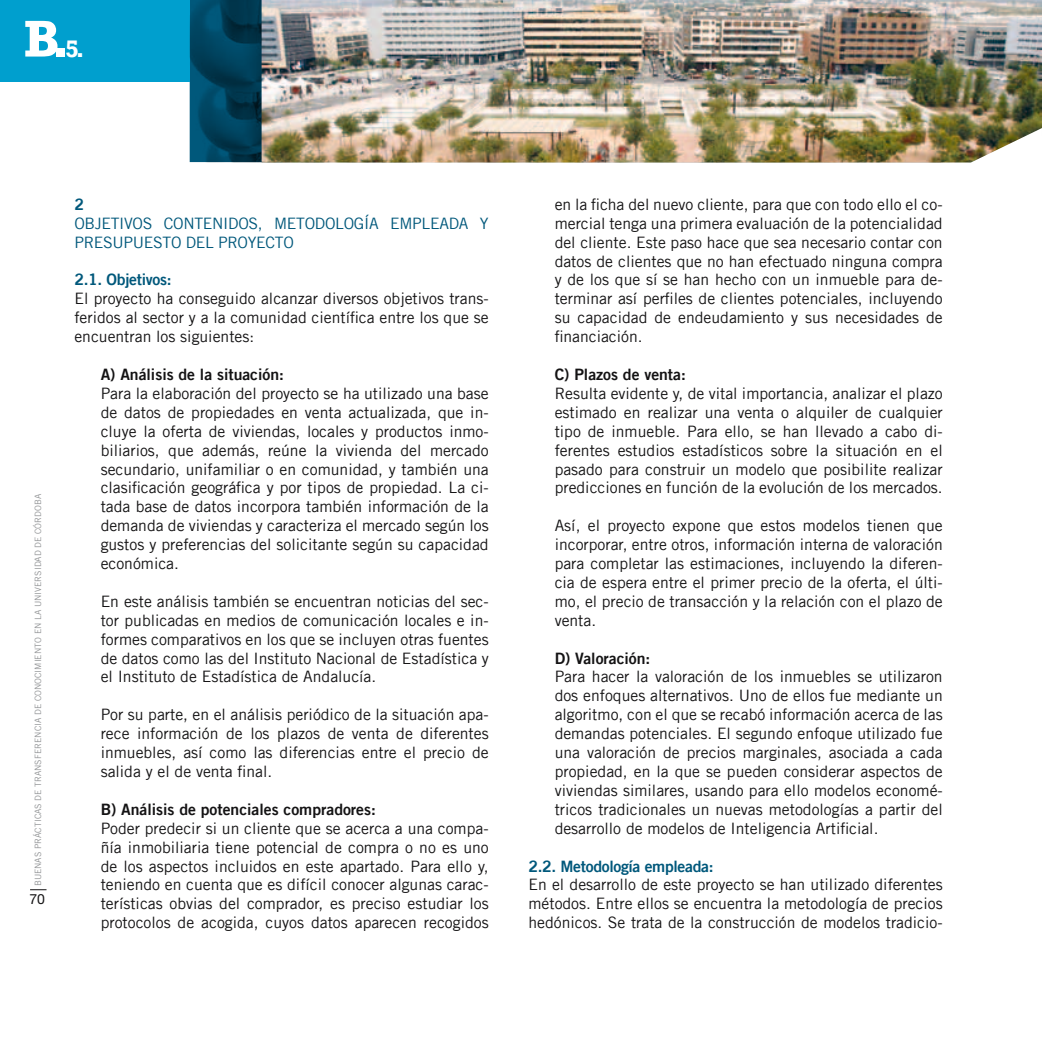
<style>
.page{position:relative;width:1042px;height:1042px;background:#fff}
.page>*{position:absolute;margin:0;border:0;box-sizing:border-box;transform-origin:0 0}
.t1{font:700 52.5px "Rockwell";color:#fff}
.t2{font:15.75px/18.9px "Trade Gothic LT";color:#141314;text-align:justify}
.t3{font:15.75px "Trade Gothic LT Bold Two";color:#141314}
.t4{font:15.75px "Trade Gothic LT";letter-spacing:-.02em;color:#00587b}
.t5{font:15.75px "Trade Gothic LT Bold Two";letter-spacing:-.02em;color:#00587b}
.t6{font:14px "Helvetica Neue";color:#141314}
.t7{font:8.75px "Trade Gothic LT";color:#919395}
.s1{font-size:24.5px}
</style>
<div class="page">
<div style="left:0;top:0;width:190px;height:82px;background:#009fce"></div>
<svg style="left:30px;top:889px;width:17px;height:1px"></svg>
<img style="left:190px;top:0;width:72px;height:162px">
<img style="left:262px;top:0;width:780px;height:162px">
<h1 class="t1" style="left:24px;top:7px;width:62px">B.<span class="s1">5.</span></h1>
<p class="t7" style="left:33px;top:886px;width:394px;rotate:-90deg">Bu enas prácticas de transferencia de conocimiento en la Universidad de Córdoba</p>
<p class="t6" style="left:29px;top:891px;width:17px">70</p>
<p class="t5" style="left:74px;top:194px;width:11px">2</p>
<p class="t4" style="left:74px;top:214px;width:37px">OBJETIVOS</p>
<p class="t4" style="left:164px;top:214px;width:20px">CONTENIDOS</p>
<p class="t4" style="left:258px;top:214px;width:27px">, METODOLO</p>
<p class="t4" style="left:354px;top:214px;width:47px">GÍA EMPLEADA</p>
<p class="t4" style="left:480px;top:214px;width:10px">Y</p>
<p class="t4" style="left:74px;top:232px;width:10px">PRES</p>
<p class="t4" style="left:113px;top:232px;width:42px">UPUESTO</p>
<p class="t4" style="left:186px;top:232px;width:10px">DEL</p>
<p class="t4" style="left:218px;top:232px;width:11px">PRO</p>
<p class="t4" style="left:248px;top:232px;width:37px">YECTO</p>
<p class="t5" style="left:74px;top:270px;width:99px">2.1. Objetivos:</p>
<p class="t2" style="left:74px;top:289px;width:416px">E l proyecto ha conseguido alcanzar diversos objetivos trans&shy;feridos al sector y a la comunidad científica entre los que se encuentran los siguientes:</p>
<p class="t3" style="left:101px;top:365px;width:185px">A) Análisis de la situación:</p>
<p class="t2" style="left:101px;top:384px;width:390px;text-indent:-26px">Para la elaboración del proyecto se ha utilizado una base de datos de propiedades en venta actualizada, que in&shy;cluye la oferta de viviendas, locales y productos inmo&shy;biliarios, que además, reúne la vivienda del mercado secundario, unifamiliar o en comunidad, y también una clasificación geográfica y por tipos de propiedad. La ci&shy;tada base de datos incorpora también información de la demanda de viviendas y caracteriza el mercado según los gustos y preferencias del solicitante según su capacidad económica.</p>
<p class="t2" style="left:101px;top:591px;width:389px;text-indent:-26px">En este análisis también se encuentran noticias del sec&shy;tor publicadas en medios de comunicación locales e in&shy;formes comparativos en los que se incluyen otras fuentes de datos como las del I nstituto Nacional de Estadística y el I nstituto de Estadística de Andalucía.</p>
<p class="t2" style="left:101px;top:705px;width:389px;text-indent:-26px">Por su parte, en el análisis periódico de la situación apa&shy;rece información de los plazos de venta de diferentes inmuebles, así como las diferencias entre el precio de salida y el de venta final.</p>
<p class="t3" style="left:101px;top:799px;width:277px">B) Análisis de potenciales compradores:</p>
<p class="t2" style="left:101px;top:818px;width:390px;text-indent:-26px">Poder predecir si un cliente que se acerca a una compa&shy;ñía inmobiliaria tiene potencial de compra o no es uno de los aspectos incluidos en este apartado. Para ello y, teniendo en cuenta que es difícil conocer algunas carac&shy;terísticas obvias del comprador, es preciso estudiar los protocolos de acogida, cuyos datos aparecen recogidos</p>
<p class="t2" style="left:555px;top:195px;width:389px">en la ficha del nuevo cliente, para que con todo ello el co&shy;mercial tenga una primera evaluación de la potencialidad del cliente. Este paso hace que sea necesario contar con datos de clientes que no han efectuado ninguna compra y de los que sí se han hecho con un inmueble para de&shy;terminar así perfiles de clientes potenciales, incluyendo su capacidad de endeudamiento y sus necesidades de financiación.</p>
<p class="t3" style="left:528px;top:365px;width:159px">C) Plazos de venta:</p>
<p class="t2" style="left:555px;top:384px;width:390px;text-indent:-26px">Resulta evidente y, de vital importancia, analizar el plazo estimado en realizar una venta o alquiler de cualquier tipo de inmueble. Para ello, se han llevado a cabo di&shy;ferentes estudios estadísticos sobre la situación en el pasado para construir un modelo que posibilite realizar predicciones en función de la evolución de los mercados.</p>
<p class="t2" style="left:555px;top:516px;width:390px;text-indent:-26px">Así, el proyecto expone que estos modelos tienen que incorporar, entre otros, información interna de valoración para completar las estimaciones, incluyendo la diferen&shy;cia de espera entre el primer precio de la oferta, el últi&shy;mo, el precio de transacción y la relación con el plazo de venta.</p>
<p class="t3" style="left:555px;top:648px;width:97px">D) Valoración:</p>
<p class="t2" style="left:555px;top:667px;width:390px;text-indent:-26px">Para hacer la valoración de los inmuebles se utilizaron dos enfoques alternativos. Uno de ellos fue mediante un algoritmo, con el que se recabó información acerca de las demandas potenciales. El segundo enfoque utilizado fue una valoración de precios marginales, asociada a cada propiedad, en la que se pueden considerar aspectos de viviendas similares, usando para ello modelos economé&shy;tricos tradicionales un nuevas metodologías a partir del desarrollo de modelos de Inteligencia Artificial.</p>
<p class="t5" style="left:528px;top:856px;width:187px">2.2. Metodología empleada:</p>
<p class="t2" style="left:528px;top:875px;width:416px">E n el desarrollo de este proyecto se han utilizado diferentes métodos. Entre ellos se encuentra la metodología de precios hedónicos. Se trata de la construcción de modelos tradicio-</p>
</div>
